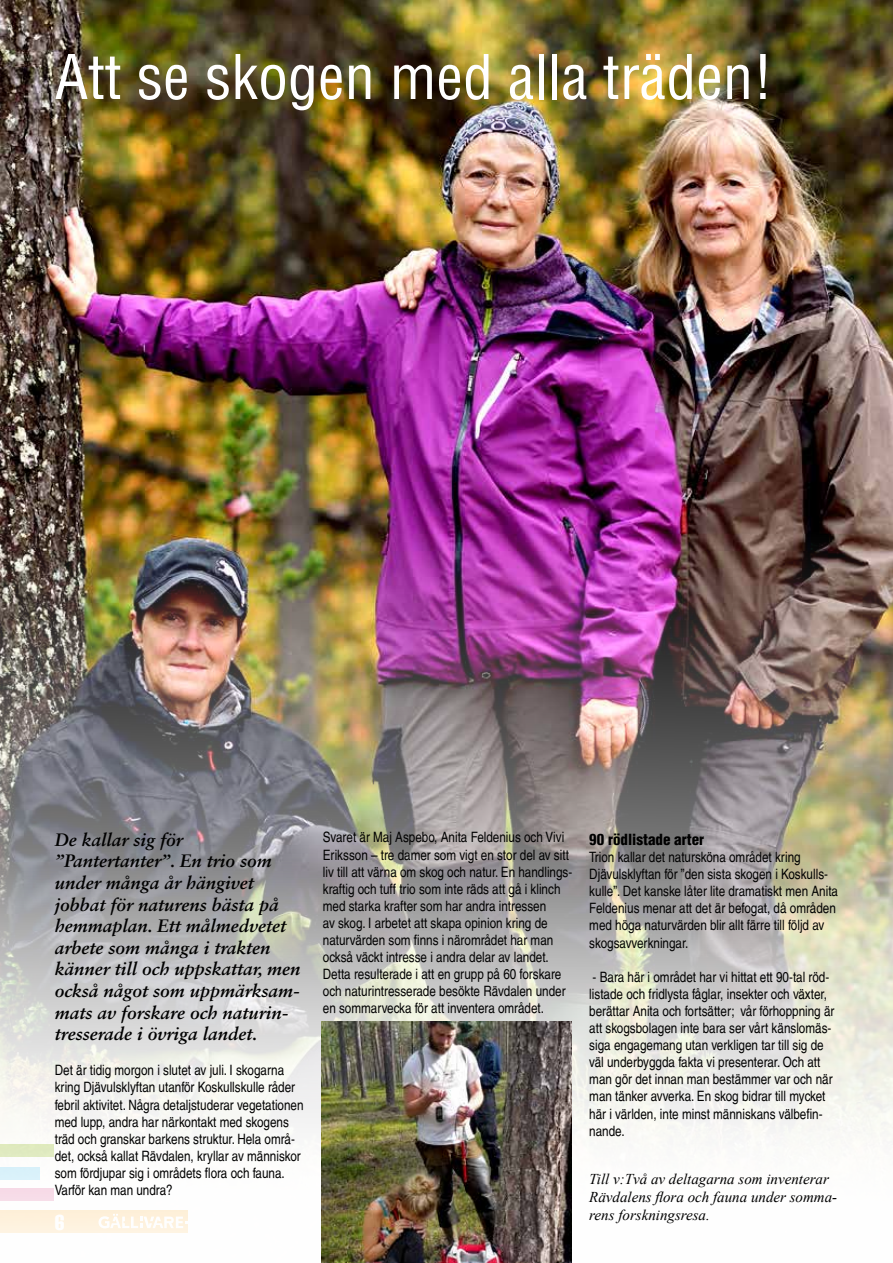
<style>
.page{position:relative;width:893px;height:1263px;background:#fff}
.page>*{position:absolute;margin:0;border:0;box-sizing:border-box;transform-origin:0 0}
.t1{font:condensed 60px "Helvetica LT";color:#fff}
.t2{font:extra-condensed 21px "Helvetica LT";color:#fff}
.t3{font:italic 700 18px/21.6px "Sabon LT Std";color:#000}
.t4{font:italic 15px/18px "Times New Roman";color:#000}
.t5{font:900 condensed 15px "Helvetica LT";color:#000}
.t6{font:condensed 14.25px/17.1px "Helvetica LT";color:#000}
</style>
<div class="page">
<img style="left:0;top:0;width:893px;height:848px">
<svg style="left:0;top:848px;width:893px;height:415px"></svg>
<img style="left:322px;top:1022px;width:249px;height:241px">
<h1 class="t1" style="left:55px;top:40px;width:720px">Att se skogen med alla träden!</h1>
<p class="t3" style="left:55px;top:828px;width:247px">De kallar sig för ”Pantertanter”. En trio som under många år hängivet jobbat för naturens bästa på hemmaplan. Ett målmedvetet arbete som många i trakten känner till och uppskattar, men också något som uppmärksam&shy;mats av forskare och naturin&shy;tresserade i övriga landet.</p>
<p class="t6" style="left:55px;top:1062px;width:250px">Det är tidig morgon i slutet av juli. I skogarna kring Djävulsklyftan utanför Koskullskulle råder febril aktivitet. Några detaljstuderar vegetationen med lupp, andra har närkontakt med skogens träd och granskar barkens struktur. Hela områ&shy;det, också kallat Rävdalen, kryllar av människor som fördjupar sig i områdets flora och fauna.<br>Varför kan man undra?</p>
<h2 class="t2" style="left:55px;top:1209px;width:11px">6</h2>
<p class="t6" style="left:323px;top:829px;width:251px">Svaret är Maj Aspebo, Anita Feldenius och Vivi Eriksson – tre damer som vigt en stor del av sitt liv till att värna om skog och natur. En handlings&shy;kraftig och tuff trio som inte räds att gå i klinch med starka krafter som har andra intressen<br>av skog. I arbetet att skapa opinion kring de naturvärden som finns i närområdet har man också väckt intresse i andra delar av landet.<br>Detta resulterade i att en grupp på 60 forskare och naturintresserade besökte Rävdalen under en sommarvecka för att inventera området.</p>
<p class="t5" style="left:589px;top:830px;width:116px">90 rödlistade arter</p>
<p class="t6" style="left:589px;top:848px;width:250px">Trion kallar det natursköna området kring Djävulsklyftan för ”den sista skogen i Koskulls&shy;kulle”. Det kanske låter lite dramatiskt men Anita Feldenius menar att det är befogat, då områden med höga naturvärden blir allt färre till följd av skogsavverkningar.</p>
<p class="t6" style="left:589px;top:968px;width:247px">- Bara här i området har vi hittat ett 90-tal röd&shy;listade och fridlysta fåglar, insekter och växter, berättar Anita och fortsätter; vår förhoppning är att skogsbolagen inte bara ser vårt känslomäs&shy;siga engagemang utan verkligen tar till sig de väl underbyggda fakta vi presenterar. Och att man gör det innan man bestämmer var och när man tänker avverka. En skog bidrar till mycket här i världen, inte minst människans välbefin&shy;nande.</p>
<p class="t4" style="left:589px;top:1169px;width:249px">Till v:Två av deltagarna som inventerar<br>Rävdalens flora och fauna under somma&shy;rens forskningsresa.</p>
</div>
